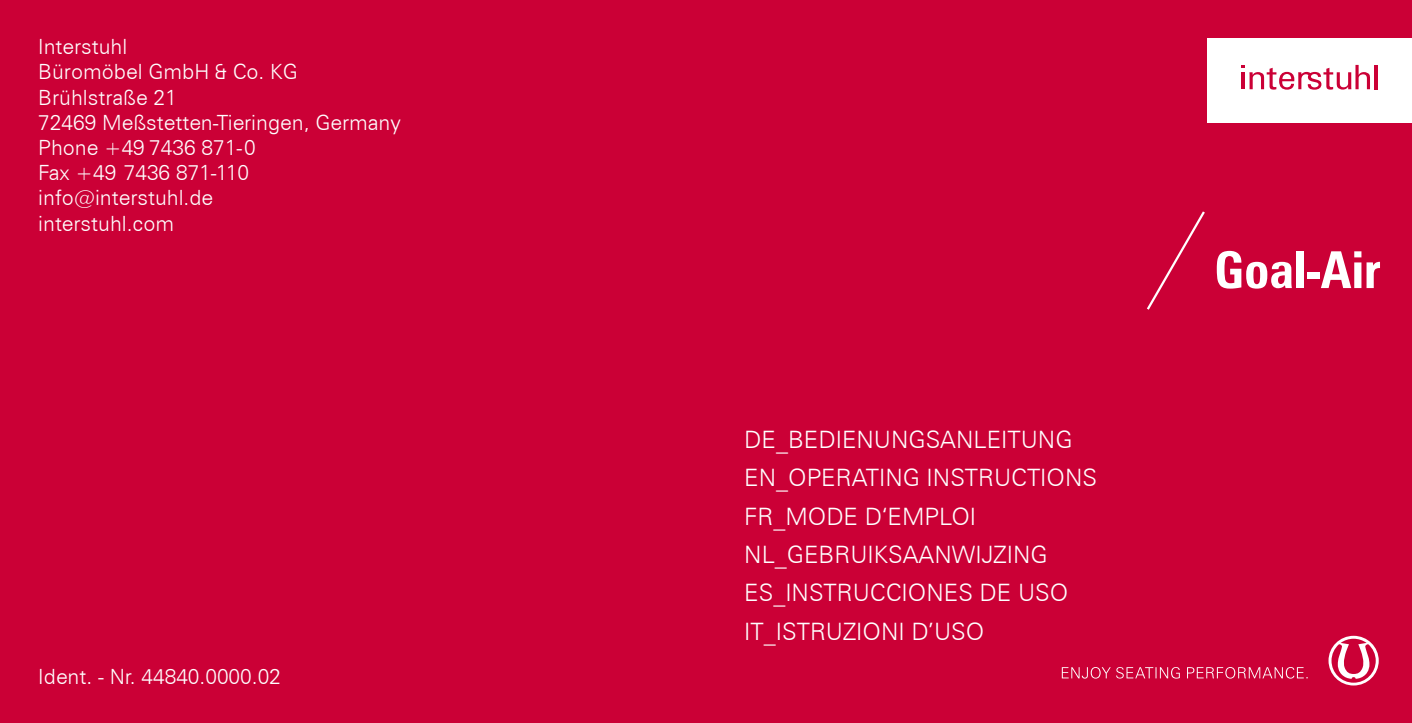
<style>
.page{position:relative;width:1412px;height:723px;background:#cb0036}
.page>*{position:absolute;margin:0;border:0;box-sizing:border-box;transform-origin:0 0}
.t1{font:51px "Zurich BT Bold Condensed Head";color:#fff}
.t2{font:300 24px/38.4px "Zurich BT";color:#fff}
.t3{font:300 21px/25.2px "Zurich BT";color:#fff}
</style>
<div class="page">
<svg style="left:1147px;top:211px;width:58px;height:99px"></svg>
<svg style="left:1062px;top:667px;width:245px;height:11px"></svg>
<svg style="left:1328px;top:636px;width:50px;height:49px"></svg>
<div style="left:1208px;top:38px;width:203px;height:85px;background:#fff"></div>
<hr style="left:1374px;top:65px;width:3px;height:24px;background:#cb0036">
<svg style="left:1242px;top:65px;width:128px;height:25px"></svg>
<p class="t3" style="left:38px;top:34px;width:364px">Interstuhl<br>Büromöbel GmbH &amp; Co. KG<br>Brühlstraße 21<br>72469 Meßstetten-Tieringen, Germany<br>Phone +49 7436 871- 0<br>Fax +49 7436 871- 110 info@interstuhl.de<br>interstuhl.com</p>
<p class="t3" style="left:38px;top:664px;width:244px">Ident. - Nr. 44840.0000.02</p>
<p class="t2" style="left:744px;top:420px;width:354px">DE_BEDIENUNGSANLEITUNG<br>EN_OPERATING INSTRUCTIONS<br>FR_MODE D‘EMPLOI<br>NL_GEBRUIKSAANWIJZING<br>ES_INSTRUCCIONES DE USO<br>IT_ISTRUZIONI D’USO</p>
<h1 class="t1" style="left:1214px;top:239px;width:168px">Goal-Air</h1>
</div>
